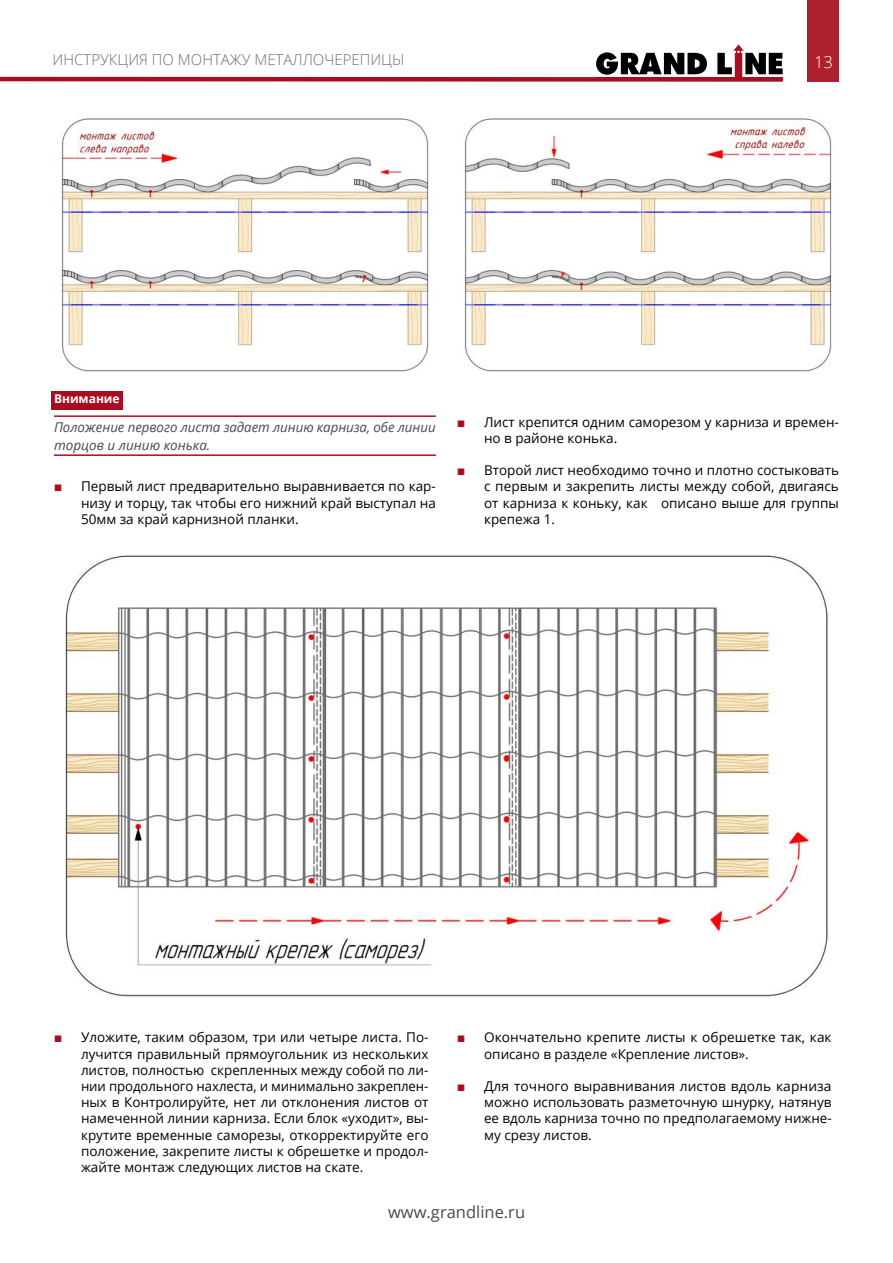
<style>
.page{position:relative;width:893px;height:1263px;background:#fff}
.page>*{position:absolute;margin:0;border:0;box-sizing:border-box;transform-origin:0 0}
.t1{font:16.5px "Open Sans";color:#4a4a49}
.t2{font:300 16.5px "Open Sans";color:#fff}
.t3{font:300 15px "Open Sans";color:#706f6f}
.t4{font:13.5px/16.2px "Open Sans";color:#000;text-align:justify}
.t5{font:italic 13.5px/18px "Open Sans";letter-spacing:-.005em;color:#4a4a49}
.t6{font:700 12px "Open Sans";color:#fff}
</style>
<div class="page">
<div style="left:808px;top:0;width:31px;height:81px;background:#ac212d"></div>
<svg style="left:0;top:45px;width:783px;height:37px"></svg>
<img style="left:61px;top:118px;width:370px;height:254px">
<img style="left:464px;top:118px;width:370px;height:254px">
<div style="left:51px;top:391px;width:72px;height:18px;background:#ab0d20"></div>
<hr style="left:54px;top:415px;width:382px;height:2px;background:#ab0d20">
<hr style="left:54px;top:454px;width:382px;height:2px;background:#ab0d20">
<img style="left:65px;top:555px;width:763px;height:442px">
<p class="t3" style="left:53px;top:50px;width:353px">ИНСТРУКЦИЯ ПО МОНТАЖУ МЕТАЛЛОЧЕРЕПИЦЫ</p>
<p class="t2" style="left:814px;top:51px;width:20px">13</p>
<p class="t6" style="left:54px;top:391px;width:67px">Внимание</p>
<p class="t5" style="left:54px;top:418px;width:383px">Положение первого листа задает линию карниза, обе линии торцов и линию конька.</p>
<p class="t4" style="left:81px;top:478px;width:356px">Первый лист предварительно выравнивается по кар&shy;низу и торцу, так чтобы его нижний край выступал на 50мм за край карнизной планки.</p>
<p class="t4" style="left:484px;top:413px;width:356px">Лист крепится одним саморезом у карниза и времен&shy;но в районе конька.</p>
<p class="t4" style="left:484px;top:462px;width:356px">Второй лист необходимо точно и плотно состыковать с первым и закрепить листы между собой, двигаясь от карниза к коньку, как описано выше для группы крепежа 1.</p>
<p class="t4" style="left:81px;top:1029px;width:349px">Уложите, таким образом, три или четыре листа. По&shy;лучится правильный прямоугольник из нескольких листов, полностью скрепленных между собой по ли&shy;нии продольного нахлеста, и минимально закреплен&shy;ных в Контролируйте, нет ли отклонения листов от намеченной линии карниза. Если блок «уходит», вы&shy;крутите временные саморезы, откорректируйте его положение, закрепите листы к обрешетке и продол&shy;жайте монтаж следующих листов на скате.</p>
<p class="t4" style="left:484px;top:1029px;width:349px">Окончательно крепите листы к обрешетке так, как описано в разделе «Крепление листов».</p>
<p class="t4" style="left:484px;top:1077px;width:349px">Для точного выравнивания листов вдоль карниза можно использовать разметочную шнурку, натянув ее вдоль карниза точно по предполагаемому нижне&shy;му срезу листов.</p>
<p class="t1" style="left:388px;top:1201px;width:139px">www.grandline.ru</p>
</div>
